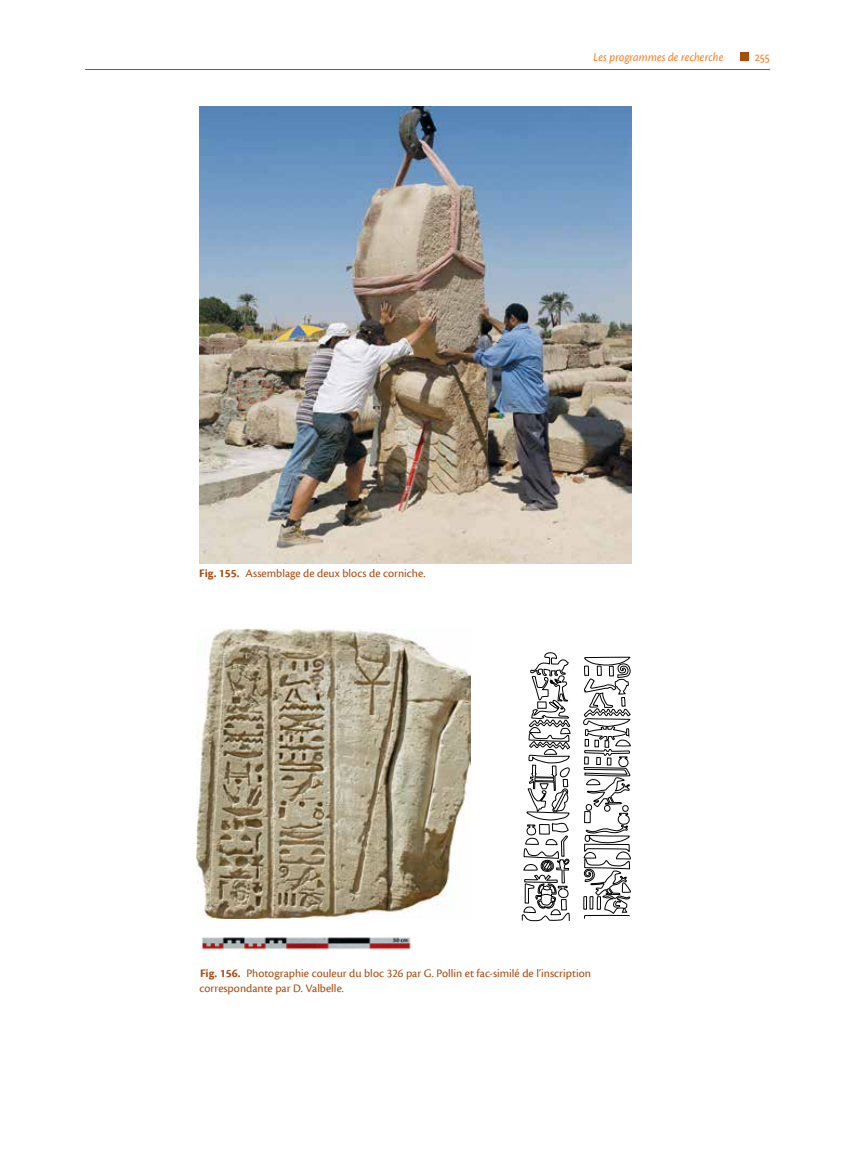
<style>
.page{position:relative;width:851px;height:1170px;background:#fff}
.page>*{position:absolute;margin:0;border:0;box-sizing:border-box;transform-origin:0 0}
.t1{font:14.25px "Cronos Pro Ifao";color:#f58025;scale:.9 1}
.t2{font:italic 12.75px "Cronos Pro Ifao";letter-spacing:.01em;color:#f58025;scale:.9 1}
.t3{font:12px/14.4px "Cronos Pro Ifao";color:#a84d10}
.s1{font-weight:700}
</style>
<div class="page">
<hr style="left:85px;top:69px;width:685px;height:1px;background:#a84d10">
<div style="left:740px;top:52px;width:8px;height:9px;background:#a84d10"></div>
<img style="left:199px;top:106px;width:432px;height:457px">
<img style="left:201px;top:674px;width:270px;height:276px">
<img style="left:196px;top:628px;width:274px;height:290px">
<svg style="left:583px;top:656px;width:48px;height:262px"></svg>
<svg style="left:522px;top:652px;width:48px;height:269px"></svg>
<p class="t2" style="left:593px;top:49px;width:146px">Les programmes de recherche</p>
<p class="t1" style="left:754px;top:48px;width:19px">255</p>
<p class="t3" style="left:199px;top:566px;width:228px"><span class="s1">Fig. 155.</span> Assemblage de deux blocs de corniche.</p>
<p class="t3" style="left:199px;top:966px;width:393px"><span class="s1">Fig. 156.</span> Photographie couleur du bloc 326 par G. Pollin et fac-similé de l’inscription correspondante par D. Valbelle.</p>
</div>
